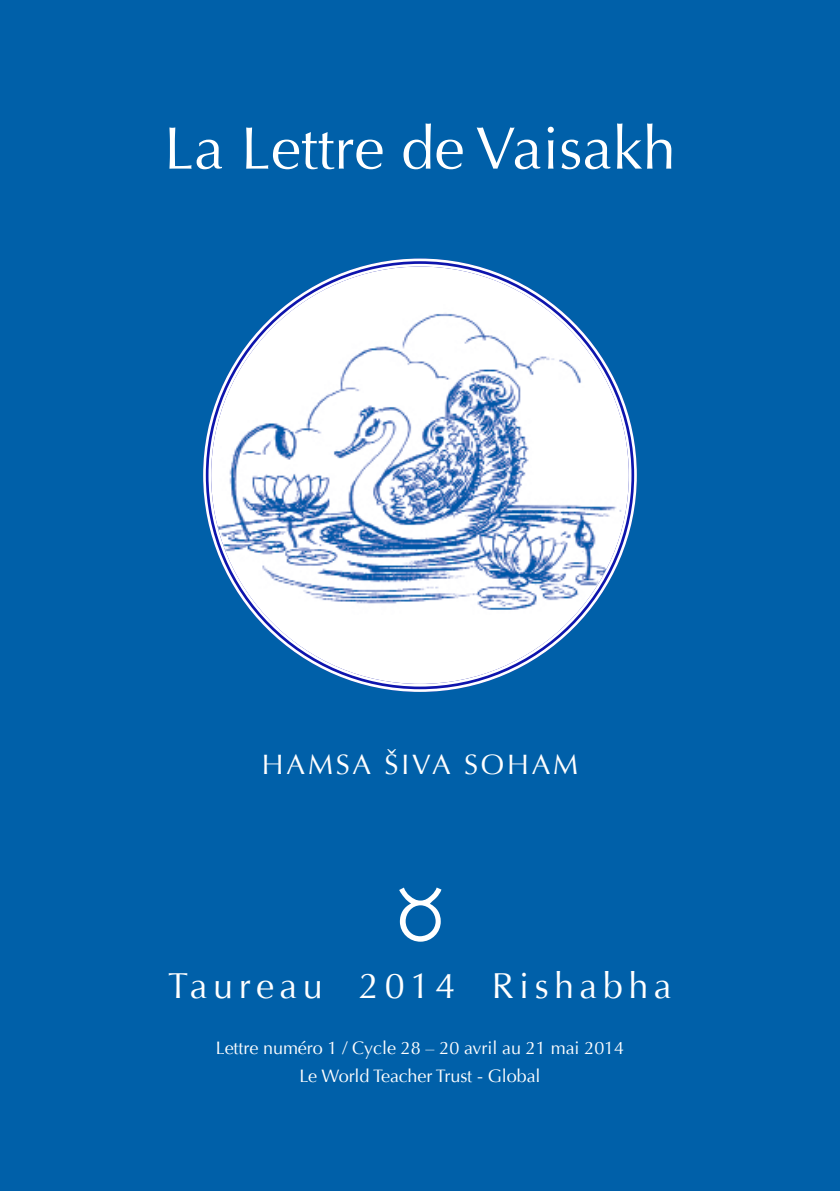
<style>
.page{position:relative;width:840px;height:1191px;background:#fff}
.page>*{position:absolute;margin:0;border:0;box-sizing:border-box;transform-origin:0 0}
.t1{font:72px "Glyphs";color:#fff}
.t2{font:60px "Optima";color:#fff}
.t3{font:36px "Optima";letter-spacing:.15em;color:#fff}
.t4{font:28px "Optima";letter-spacing:.1em;color:#fff}
.t5{font:18px/28px "Optima";letter-spacing:-.005em;color:#fff;text-align:center}
</style>
<div class="page">
<div style="left:0;top:0;width:839px;height:1191px;background:#0060a9"></div>
<img style="left:207px;top:267px;width:422px;height:421px">
<h2 class="t2" style="left:164px;top:113px;width:513px">La Lettre de Vaisakh</h2>
<h3 class="t4" style="left:262px;top:748px;width:317px">HAMSA ŠIVA SOHAM</h3>
<h1 class="t1" style="left:395px;top:880px;width:50px">2</h1>
<h3 class="t3" style="left:168px;top:965px;width:505px">Taureau 2014 Rishabha</h3>
<p class="t5" style="left:216px;top:1034px;width:410px">Lettre numéro 1 / Cycle 28 – 20 avril au 21 mai 2014<br>Le World Teacher Trust - Global</p>
</div>
